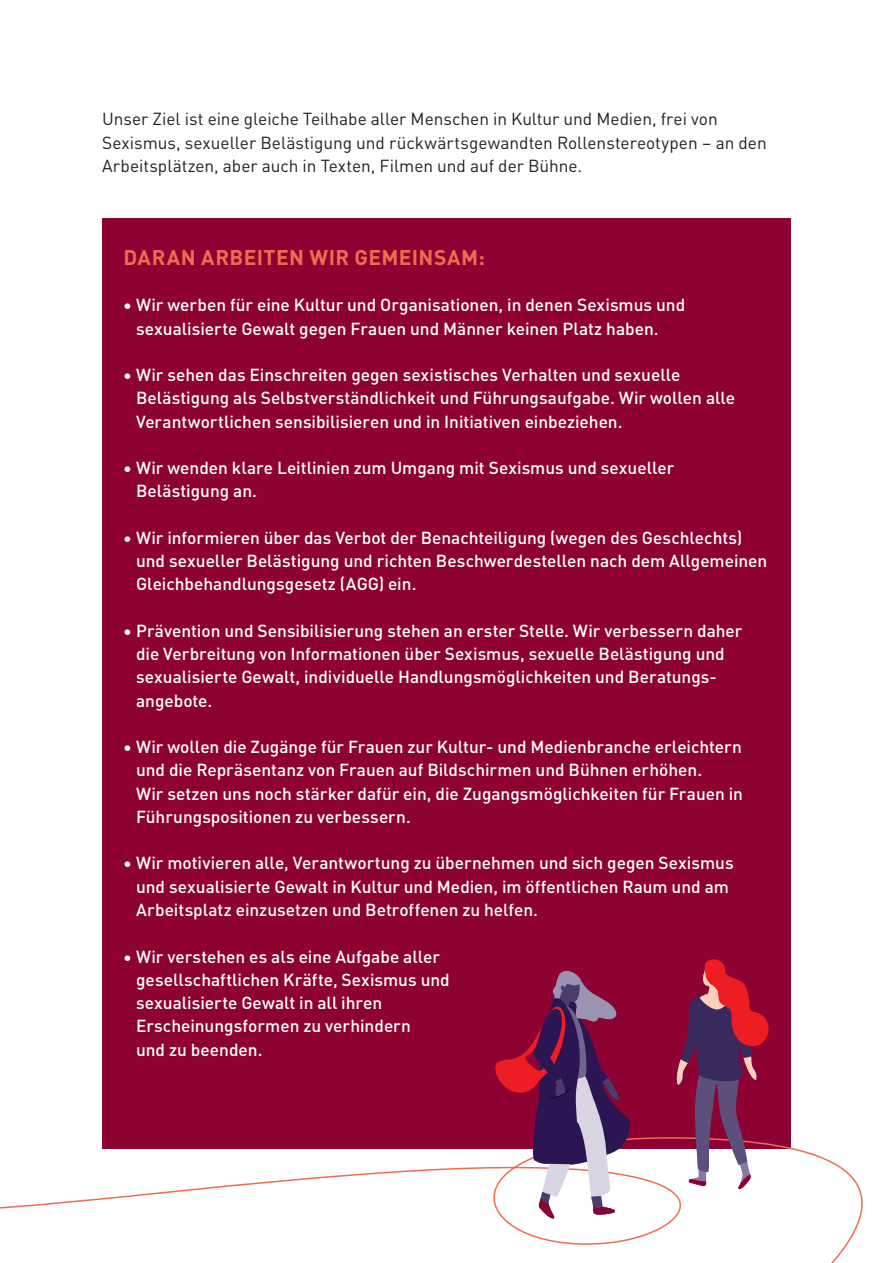
<style>
.page{position:relative;width:893px;height:1263px;background:#fff}
.page>*{position:absolute;margin:0;border:0;box-sizing:border-box;transform-origin:0 0}
.t1{font:700 21px "DIN Pro";letter-spacing:.02em;color:#f26b50}
.t2{font:500 17.25px/23.2px "DIN Pro";color:#fff}
.t3{font:17.25px/23.2px "DIN Pro";color:#231f20}
</style>
<div class="page">
<div style="left:102px;top:218px;width:689px;height:930px;background:#8d0233"></div>
<svg style="left:0;top:1137px;width:863px;height:126px"></svg>
<svg style="left:495px;top:971px;width:136px;height:248px"></svg>
<svg style="left:676px;top:959px;width:93px;height:230px"></svg>
<p class="t3" style="left:102px;top:106px;width:666px">Unser Ziel ist eine gleiche Teilhabe aller Menschen in Kultur und Medien, frei von<br>Sexismus, sexueller Belästigung und rückwärtsgewandten Rollenstereotypen – an den<br>Arbeitsplätzen, aber auch in Texten, Filmen und auf der Bühne.</p>
<p class="t1" style="left:123px;top:241px;width:363px">DARAN ARBEITEN WIR GEMEINSAM:</p>
<p class="t2" style="left:136px;top:292px;width:551px;text-indent:-13px">• Wir werben für eine Kultur und Organisationen, in denen Sexismus und sexualisierte Gewalt gegen Frauen und Männer keinen Platz haben.</p>
<p class="t2" style="left:136px;top:362px;width:601px;text-indent:-13px">• Wir sehen das Einschreiten gegen sexistisches Verhalten und sexuelle<br>Belästigung als Selbstverständlichkeit und Führungsaufgabe. Wir wollen alle<br>Verantwortlichen sensibilisieren und in Initiativen einbeziehen.</p>
<p class="t2" style="left:136px;top:455px;width:540px;text-indent:-13px">• Wir wenden klare Leitlinien zum Umgang mit Sexismus und sexueller<br>Belästigung an.</p>
<p class="t2" style="left:136px;top:525px;width:633px;text-indent:-13px">• Wir informieren über das Verbot der Benachteiligung (wegen des Geschlechts) und sexueller Belästigung und richten Beschwerdestellen nach dem Allgemeinen<br>Gleichbehandlungsgesetz (AGG) ein.</p>
<p class="t2" style="left:136px;top:618px;width:608px;text-indent:-13px">• Prävention und Sensibilisierung stehen an erster Stelle. Wir verbessern daher die Verbreitung von Informationen über Sexismus, sexuelle Belästigung und sexualisierte Gewalt, individuelle Handlungsmöglichkeiten und Beratungs&shy;angebote.</p>
<p class="t2" style="left:136px;top:734px;width:608px;text-indent:-13px">• Wir wollen die Zugänge für Frauen zur Kultur- und Medienbranche erleichtern und die Repräsentanz von Frauen auf Bildschirmen und Bühnen erhöhen.<br>Wir setzen uns noch stärker dafür ein, die Zugangsmöglichkeiten für Frauen in Führungspositionen zu verbessern.</p>
<p class="t2" style="left:136px;top:850px;width:599px;text-indent:-13px">• Wir motivieren alle, Verantwortung zu übernehmen und sich gegen Sexismus und sexualisierte Gewalt in Kultur und Medien, im öffentlichen Raum und am<br>Arbeitsplatz einzusetzen und Betroffenen zu helfen.</p>
<p class="t2" style="left:136px;top:943px;width:315px;text-indent:-13px">• Wir verstehen es als eine Aufgabe aller gesellschaftlichen Kräfte, Sexismus und sexualisierte Gewalt in all ihren Erscheinungsformen zu verhindern<br>und zu beenden.</p>
</div>
